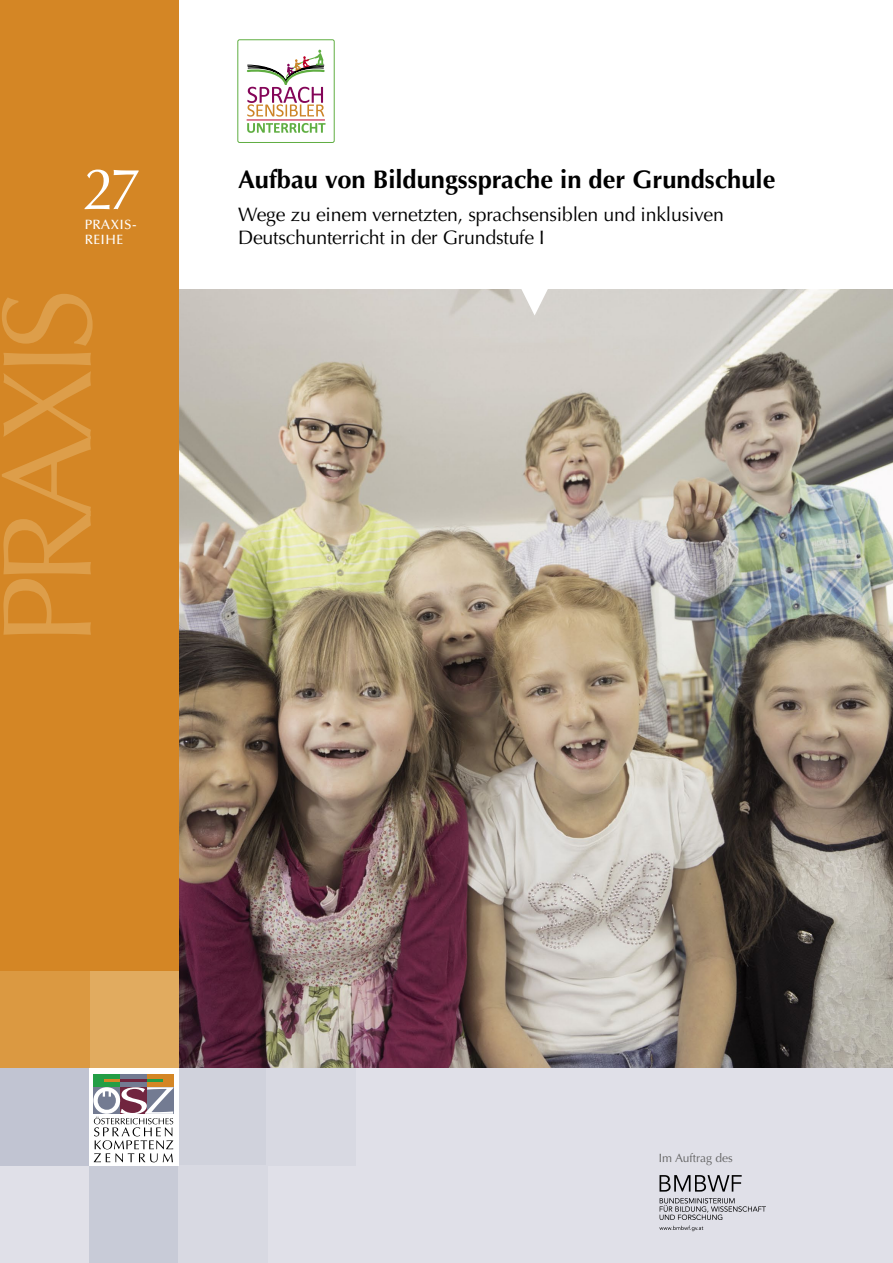
<style>
.page{position:relative;width:893px;height:1263px;background:#fff}
.page>*{position:absolute;margin:0;border:0;box-sizing:border-box;transform-origin:0 0}
.t1{font:126.75px "Optima";letter-spacing:-.08em;color:#dd9e4a}
.t2{font:58.5px "Optima";color:#fff}
.t3{font:700 25.5px "Optima";color:#000}
.t4{font:19.5px/22.5px "Optima";letter-spacing:-.01em;color:#000}
.t5{font:500 13.5px/15px "Optima";letter-spacing:.03em;color:#fff}
.t6{font:12px "Optima";color:#636363}
</style>
<div class="page">
<img style="left:178px;top:289px;width:715px;height:780px">
<div style="left:0;top:0;width:178px;height:1263px;background:#d48625"></div>
<svg style="left:521px;top:289px;width:27px;height:26px"></svg>
<div style="left:89px;top:972px;width:89px;height:97px;background:#e1ab5f"></div>
<div style="left:0;top:972px;width:89px;height:97px;background:#db9941"></div>
<div style="left:0;top:1069px;width:893px;height:194px;background:#e0e0e8"></div>
<div style="left:178px;top:1069px;width:89px;height:97px;background:#d0d2dc"></div>
<div style="left:0;top:1069px;width:89px;height:97px;background:#c1c4d2"></div>
<div style="left:266px;top:1069px;width:89px;height:97px;background:#d8d9e2"></div>
<div style="left:89px;top:1166px;width:89px;height:97px;background:#c8cbd7"></div>
<div style="left:178px;top:1166px;width:89px;height:97px;background:#d8d9e2"></div>
<div style="left:89px;top:1069px;width:89px;height:97px;background:#fff"></div>
<div style="left:93px;top:1074px;width:27px;height:13px;background:#239e46"></div>
<div style="left:120px;top:1074px;width:27px;height:13px;background:#737b92"></div>
<div style="left:147px;top:1074px;width:27px;height:13px;background:#d48625"></div>
<svg style="left:173px;top:1087px;width:1px;height:27px"></svg>
<hr style="left:104px;top:1079px;width:16px;height:3px;background:#d48625">
<hr style="left:120px;top:1079px;width:27px;height:3px;background:#71253f">
<hr style="left:147px;top:1079px;width:16px;height:3px;background:#239e46">
<svg style="left:93px;top:1087px;width:80px;height:75px"></svg>
<svg style="left:660px;top:1198px;width:106px;height:22px"></svg>
<svg style="left:659px;top:1226px;width:44px;height:5px"></svg>
<svg style="left:659px;top:1175px;width:83px;height:16px"></svg>
<div style="left:238px;top:40px;width:96px;height:103px;border:1px solid #60ae42;border-radius:2px"></div>
<svg style="left:247px;top:50px;width:78px;height:67px"></svg>
<svg style="left:247px;top:123px;width:79px;height:10px"></svg>
<hr style="left:247px;top:120px;width:78px;height:1px;background:#be0027">
<h2 class="t2" style="left:83px;top:155px;width:60px">27</h2>
<p class="t5" style="left:85px;top:218px;width:53px">PRAXIS-<br>REIHE</p>
<h1 class="t1" style="left:-26px;top:646px;width:360px;rotate:-90deg">PRAXIS</h1>
<h3 class="t3" style="left:238px;top:165px;width:539px">Aufbau von Bildungssprache in der Grundschule</h3>
<p class="t4" style="left:238px;top:204px;width:487px">Wege zu einem vernetzten, sprachsensiblen und inklusiven<br>Deutschunterricht in der Grundstufe I</p>
<p class="t6" style="left:659px;top:1151px;width:75px">Im Auftrag des</p>
</div>
